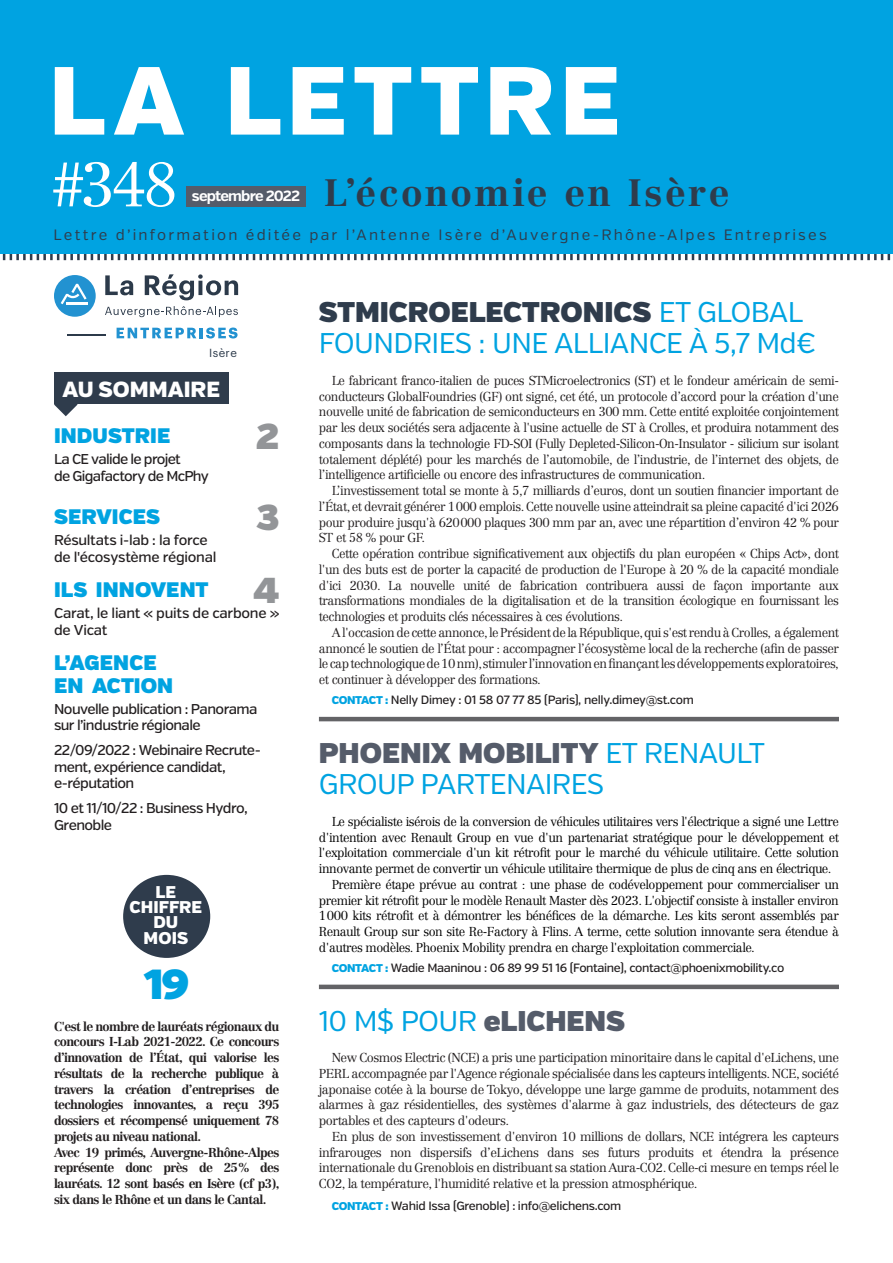
<style>
.page{position:relative;width:893px;height:1263px;background:#fff}
.page>*{position:absolute;margin:0;border:0;box-sizing:border-box;transform-origin:0 0}
.t1{font:900 96.45px "Verb";letter-spacing:.065em;color:#fff}
.t2{font:300 61.5px "Centennial LT Std";color:#fff}
.t3{font:42px "Verb Ultra";color:#00a3e1}
.t4{font:700 37.5px "Centennial LT Std";letter-spacing:.065em;color:#2f3c4c}
.t5{font:36px "Verb Ultra";color:#939598}
.t6{font:28.5px "Verb";letter-spacing:-.025em;color:#00a3e1}
.t7{font:28.5px "Verb Ultra";color:#2f3c4c}
.t8{font:28.5px "Verb Ultra";color:#555c6a}
.t9{font:900 21.9px "Verb";color:#fff}
.t10{font:21px/22.5px "Verb Ultra";letter-spacing:.005em;color:#00a3e1}
.t11{font:900 16.95px/15.3px "Verb";letter-spacing:.005em;color:#fff;text-align:center}
.t12{font:15px "Verb";letter-spacing:.145em;color:#2f3c4c}
.t13{font:700 14.7px "Verb";letter-spacing:-.055em;color:#fff}
.t14{font:500 14.25px/16.5px "Verb";letter-spacing:-.04em;color:#231f20}
.t15{font:500 14.25px/16.5px "Verb";letter-spacing:-.02em;color:#231f20}
.t16{font:300 12.75px/15.8px "Centennial LT Std";letter-spacing:-.04em;color:#231f20;text-align:justify}
.t17{font:300 12.75px "Centennial LT Std";letter-spacing:-.04em;color:#000}
.t18{font:700 12.75px/15.8px "Centennial LT Std";letter-spacing:-.05em;color:#231f20}
.t19{font:500 12px "Verb";letter-spacing:-.03em;color:#231f20}
.t20{font:11.55px "Graphik";letter-spacing:.035em;color:#2c3a4a}
.s1{font-size:36px;color:#939598}
.s2{font-family:"Verb";color:#00a3e1}
.s3{font-weight:900;font-size:11.25px;color:#00a3e1}
.s4{font-family:"Verb Ultra";color:#555c6a}
</style>
<div class="page">
<svg style="left:0;top:253px;width:893px;height:7px"></svg>
<div style="left:0;top:0;width:893px;height:253px;background:#00a3e1"></div>
<div style="left:186px;top:186px;width:120px;height:20px;background:#555c6a"></div>
<div style="left:54px;top:275px;width:42px;height:42px;background:#2292d1;border-radius:50%"></div>
<hr style="left:67px;top:302px;width:21px;height:2px;background:#fff">
<svg style="left:61px;top:284px;width:26px;height:20px"></svg>
<svg style="left:105px;top:275px;width:28px;height:20px"></svg>
<svg style="left:145px;top:274px;width:93px;height:26px"></svg>
<svg style="left:105px;top:306px;width:133px;height:11px"></svg>
<svg style="left:117px;top:328px;width:121px;height:10px"></svg>
<hr style="left:67px;top:334px;width:38px;height:1px;background:#2c3a4a">
<div style="left:123px;top:875px;width:87px;height:83px;background:#2f3c4c;border-radius:50%"></div>
<hr style="left:319px;top:717px;width:520px;height:4px;background:#636366">
<svg style="left:54px;top:404px;width:24px;height:12px"></svg>
<div style="left:54px;top:372px;width:175px;height:32px;background:#2f3c4c"></div>
<hr style="left:319px;top:985px;width:520px;height:4px;background:#636366">
<h1 class="t1" style="left:49px;top:42px;width:573px">LA LETTRE</h1>
<h2 class="t2" style="left:50px;top:148px;width:130px">#348</h2>
<h3 class="t4" style="left:324px;top:171px;width:407px">L’économie en Isère</h3>
<p class="t12" style="left:54px;top:226px;width:775px">Lettre d’information éditée par l’Antenne Isère d’Auvergne-Rhône-Alpes Entreprises</p>
<p class="t13" style="left:192px;top:187px;width:110px">septembre 2022</p>
<p class="t20" style="left:209px;top:344px;width:29px">Isère</p>
<h3 class="t9" style="left:63px;top:376px;width:159px">AU SOMMAIRE</h3>
<h3 class="t10" style="left:54px;top:425px;width:118px">INDUSTRIE</h3>
<h3 class="t5" style="left:256px;top:415px;width:25px">2</h3>
<p class="t14" style="left:54px;top:451px;width:156px">La CE valide le projet<br>de Gigafactory de McPhy</p>
<h3 class="t10" style="left:54px;top:506px;width:107px">SERVICES</h3>
<h3 class="t5" style="left:256px;top:496px;width:25px">3</h3>
<p class="t15" style="left:54px;top:532px;width:164px">Résultats i-lab : la force de l'écosystème régional</p>
<h3 class="t10" style="left:54px;top:579px;width:227px">ILS INNOVENT <span class="s1">4</span></h3>
<p class="t15" style="left:54px;top:605px;width:227px">Carat, le liant « puits de carbone » de Vicat</p>
<h3 class="t10" style="left:54px;top:652px;width:121px">L’AGENCE<br>EN ACTION</h3>
<p class="t14" style="left:54px;top:701px;width:205px">Nouvelle publication : Panorama sur l’industrie régionale</p>
<p class="t14" style="left:54px;top:742px;width:208px">22/09/2022 : Webinaire Recrute&shy;ment, expérience candidat, e-réputation</p>
<p class="t14" style="left:54px;top:800px;width:195px">10 et 11/10/22 : Business Hydro,<br>Grenoble</p>
<h3 class="t11" style="left:130px;top:885px;width:74px">LE<br>CHIFFRE<br>DU<br>MOIS</h3>
<h3 class="t3" style="left:144px;top:958px;width:47px">19</h3>
<p class="t18" style="left:54px;top:1018px;width:227px">C'est le nombre de lauréats régionaux du concours I-Lab 2021-2022. Ce concours d’innovation de l’État, qui valorise les résultats de la recherche publique à travers la création d’entreprises de technologies innovantes, a reçu 395 dossiers et récompensé uniquement 78 projets au niveau national.<br>Avec 19 primés, Auvergne-Rhône-Alpes représente donc près de 25% des lauréats. 12 sont basés en Isère (cf p3), six dans le Rhône et un dans le Cantal.</p>
<h3 class="t7" style="left:319px;top:294px;width:486px">STMICROELECTRONICS <span class="s2">ET GLOBAL</span></h3>
<h3 class="t6" style="left:319px;top:326px;width:499px">FOUNDRIES : UNE ALLIANCE À 5,7 Md€</h3>
<p class="t16" style="left:319px;top:372px;width:522px;text-indent:13px">Le fabricant franco-italien de puces STMicroelectronics (ST) et le fondeur américain de semi&shy;conducteurs GlobalFoundries (GF) ont signé, cet été, un protocole d’accord pour la création d'une nouvelle unité de fabrication de semiconducteurs en 300 mm. Cette entité exploitée conjointement par les deux sociétés sera adjacente à l'usine actuelle de ST à Crolles, et produira notamment des composants dans la technologie FD-SOI (Fully Depleted-Silicon-On-Insulator - silicium sur isolant totalement déplété) pour les marchés de l’automobile, de l’industrie, de l’internet des objets, de l’intelligence artificielle ou encore des infrastructures de communication.</p>
<p class="t16" style="left:319px;top:483px;width:522px;text-indent:13px">L’investissement total se monte à 5,7 milliards d’euros, dont un soutien financier important de l’État, et devrait générer 1000 emplois. Cette nouvelle usine atteindrait sa pleine capacité d'ici 2026 pour produire jusqu'à 620000 plaques 300 mm par an, avec une répartition d’environ 42 % pour ST et 58 % pour GF.</p>
<p class="t16" style="left:319px;top:546px;width:522px;text-indent:13px">Cette opération contribue significativement aux objectifs du plan européen « Chips Act», dont l'un des buts est de porter la capacité de production de l'Europe à 20 % de la capacité mondiale d'ici 2030. La nouvelle unité de fabrication contribuera aussi de façon importante aux transformations mondiales de la digitalisation et de la transition écologique en fournissant les technologies et produits clés nécessaires à ces évolutions.</p>
<p class="t16" style="left:319px;top:624px;width:522px;text-indent:13px">A l'occasion de cette annonce, le Président de la République, qui s'est rendu à Crolles, a également annoncé le soutien de l’État pour : accompagner l’écosystème local de la recherche (afin de passer le cap technologique de 10 nm), stimuler l’innovation en finançant les développements exploratoires, et continuer à développer des formations.</p>
<p class="t19" style="left:332px;top:693px;width:364px"><span class="s3">CONTACT :</span> Nelly Dimey : 01 58 07 77 85 (Paris), nelly.dimey@st.com</p>
<h3 class="t8" style="left:319px;top:735px;width:448px">PHOENIX MOBILITY <span class="s2">ET RENAULT</span></h3>
<h3 class="t6" style="left:319px;top:767px;width:287px">GROUP PARTENAIRES</h3>
<p class="t17" style="left:332px;top:814px;width:509px">Le spécialiste isérois de la conversion de véhicules utilitaires vers l'électrique a signé une Lettre</p>
<p class="t17" style="left:319px;top:829px;width:522px">d'intention avec Renault Group en vue d'un partenariat stratégique pour le développement et</p>
<p class="t17" style="left:319px;top:845px;width:522px">l'exploitation commerciale d'un kit rétrofit pour le marché du véhicule utilitaire. Cette solution</p>
<p class="t17" style="left:319px;top:861px;width:514px">innovante permet de convertir un véhicule utilitaire thermique de plus de cinq ans en électrique.</p>
<p class="t17" style="left:332px;top:877px;width:509px">Première étape prévue au contrat : une phase de codéveloppement pour commercialiser un</p>
<p class="t17" style="left:319px;top:892px;width:521px">premier kit rétrofit pour le modèle Renault Master dès 2023. L'objectif consiste à installer environ</p>
<p class="t17" style="left:319px;top:908px;width:521px">1000 kits rétrofit et à démontrer les bénéfices de la démarche. Les kits seront assemblés par</p>
<p class="t17" style="left:319px;top:924px;width:522px">Renault Group sur son site Re-Factory à Flins. A terme, cette solution innovante sera étendue à</p>
<p class="t17" style="left:319px;top:940px;width:438px">d'autres modèles. Phoenix Mobility prendra en charge l'exploitation commerciale.</p>
<p class="t19" style="left:332px;top:960px;width:454px"><span class="s3">CONTACT :</span> Wadie Maaninou : 06 89 99 51 16 (Fontaine), contact@phoenixmobility.co</p>
<h3 class="t6" style="left:319px;top:1003px;width:308px">10 M$ POUR <span class="s4">eLICHENS</span></h3>
<p class="t16" style="left:319px;top:1050px;width:522px;text-indent:13px">New Cosmos Electric (NCE) a pris une participation minoritaire dans le capital d'eLichens, une PERL accompagnée par l'Agence régionale spécialisée dans les capteurs intelligents. NCE, société japonaise cotée à la bourse de Tokyo, développe une large gamme de produits, notamment des alarmes à gaz résidentielles, des systèmes d'alarme à gaz industriels, des détecteurs de gaz portables et des capteurs d'odeurs.</p>
<p class="t16" style="left:319px;top:1128px;width:522px;text-indent:13px">En plus de son investissement d'environ 10 millions de dollars, NCE intégrera les capteurs infrarouges non dispersifs d’eLichens dans ses futurs produits et étendra la présence internationale du Grenoblois en distribuant sa station Aura-CO2. Celle-ci mesure en temps réel le CO2, la température, l'humidité relative et la pression atmosphérique.</p>
<p class="t19" style="left:332px;top:1198px;width:291px"><span class="s3">CONTACT :</span> Wahid Issa (Grenoble) : info@elichens.com</p>
</div>
